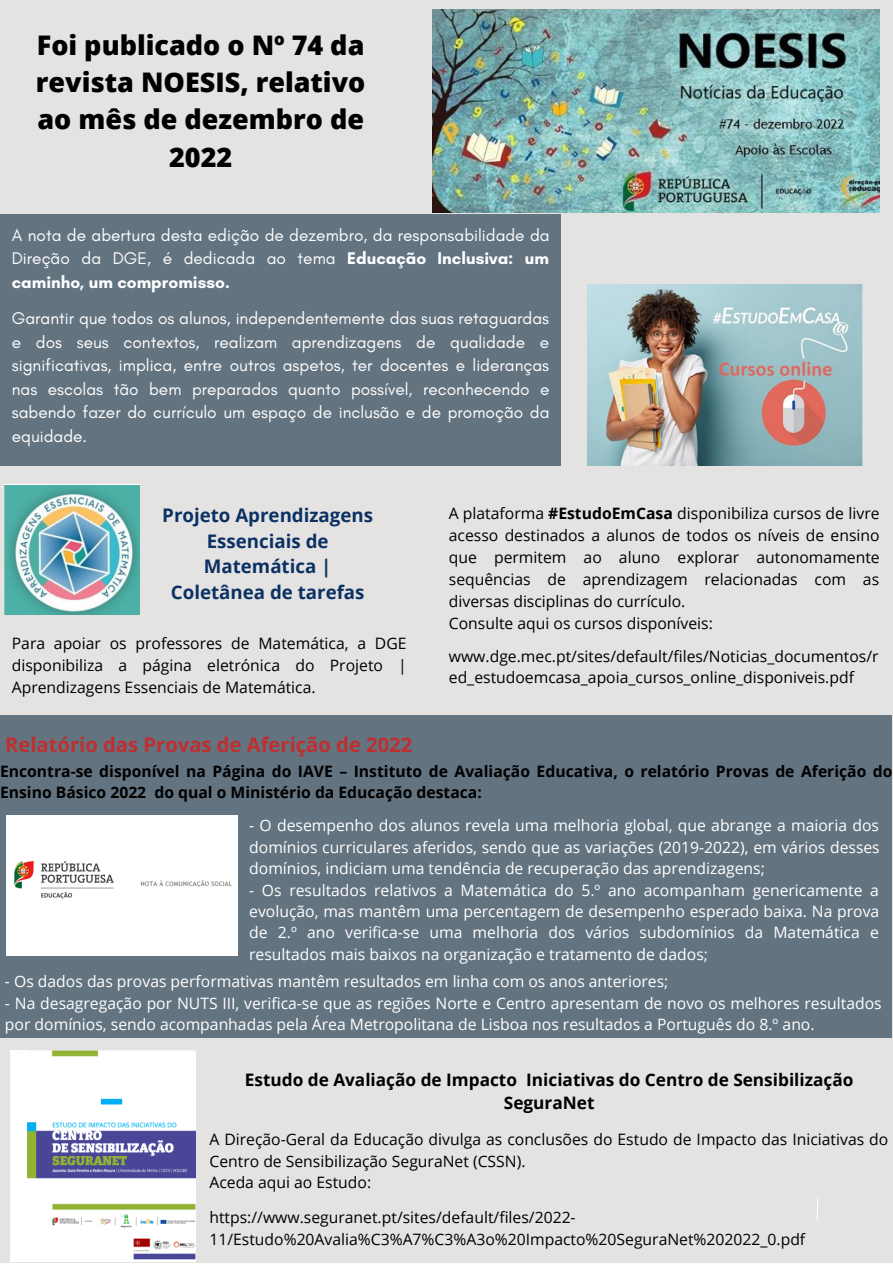
<style>
.page{position:relative;width:893px;height:1264px;background:#fff}
.page>*{position:absolute;margin:0;border:0;box-sizing:border-box;transform-origin:0 0}
.t1{font:800 27px/37px "Open Sans";color:#000;text-align:center}
.t2{font:700 20.25px "Open Sans";color:#bf2f2f}
.t3{font:700 18.75px/25.8px "Open Sans";color:#0b3164;text-align:center}
.t4{font:17.25px/23.5px "Glacial Indifference";color:#fff;text-align:justify}
.t5{font:700 17.25px/23.5px "Open Sans";color:#000;text-align:center}
.t6{font:15.75px/21.9px "Open Sans";color:#000}
.t7{font:15.75px/21.3px "Open Sans";color:#fff;text-align:justify}
.t8{font:700 15.75px/21.3px "Open Sans";color:#000}
.s1{font-weight:700}
</style>
<div class="page">
<div style="left:0;top:0;width:892px;height:1262px;background:#e4e3e2"></div>
<div style="left:0;top:715px;width:891px;height:322px;background:#637380"></div>
<svg style="left:817px;top:1199px;width:1px;height:22px"></svg>
<div style="left:0;top:214px;width:560px;height:251px;background:#637380"></div>
<img style="left:432px;top:10px;width:447px;height:202px">
<img style="left:587px;top:284px;width:275px;height:181px">
<img style="left:5px;top:484px;width:135px;height:131px">
<div style="left:7px;top:815px;width:230px;height:140px;background:#fff"></div>
<img style="left:11px;top:1050px;width:184px;height:211px">
<h1 class="t1" style="left:36px;top:26px;width:331px">Foi publicado o Nº 74 da revista NOESIS, relativo ao mês de dezembro de<br>2022</h1>
<p class="t4" style="left:12px;top:223px;width:539px">A nota de abertura desta edição de dezembro, da responsabilidade da Direção da DGE, é dedicada ao tema <span class="s1">Educação Inclusiva: um caminho, um compromisso.</span></p>
<p class="t4" style="left:12px;top:306px;width:539px">Garantir que todos os alunos, independentemente das suas retaguardas e dos seus contextos, realizam aprendizagens de qualidade e significativas, implica, entre outros aspetos, ter docentes e lideranças nas escolas tão bem preparados quanto possível, reconhecendo e sabendo fazer do currículo um espaço de inclusão e de promoção da equidade.</p>
<p class="t3" style="left:162px;top:501px;width:212px">Projeto Aprendizagens<br>Essenciais de<br>Matemática |<br>Coletânea de tarefas</p>
<p class="t6" style="left:12px;top:631px;width:396px;text-align:justify">Para apoiar os professores de Matemática, a DGE disponibiliza a página eletrónica do Projeto | Aprendizagens Essenciais de Matemática.</p>
<p class="t2" style="left:5px;top:730px;width:408px">Relatório das Provas de Aferição de 2022</p>
<p class="t6" style="left:449px;top:502px;width:432px">A plataforma <span class="s1">#EstudoEmCasa</span> disponibiliza cursos de livre acesso destinados a alunos de todos os níveis de ensino que permitem ao aluno explorar autonomamente sequências de aprendizagem relacionadas com as diversas disciplinas do currículo.<br>Consulte aqui os cursos disponíveis:</p>
<p class="t6" style="left:449px;top:644px;width:431px">www.dge.mec.pt/sites/default/files/Noticias_documentos/r ed_estudoemcasa_apoia_cursos_online_disponiveis.pdf</p>
<p class="t8" style="left:0;top:760px;width:894px">Encontra-se disponível na Página do IAVE – Instituto de Avaliação Educativa, o relatório Provas de Aferição do<br>Ensino Básico 2022 do qual o Ministério da Educação destaca:</p>
<p class="t7" style="left:249px;top:814px;width:632px">- O desempenho dos alunos revela uma melhoria global, que abrange a maioria dos domínios curriculares aferidos, sendo que as variações (2019-2022), em vários desses domínios, indiciam uma tendência de recuperação das aprendizagens;</p>
<p class="t7" style="left:249px;top:878px;width:631px">- Os resultados relativos a Matemática do 5.º ano acompanham genericamente a evolução, mas mantêm uma percentagem de desempenho esperado baixa. Na prova de 2.º ano verifica-se uma melhoria dos vários subdomínios da Matemática e resultados mais baixos na organização e tratamento de dados;</p>
<p class="t7" style="left:5px;top:970px;width:665px">- Os dados das provas performativas mantêm resultados em linha com os anos anteriores;</p>
<p class="t7" style="left:5px;top:992px;width:878px">- Na desagregação por NUTS III, verifica-se que as regiões Norte e Centro apresentam de novo os melhores resultados por domínios, sendo acompanhadas pela Área Metropolitana de Lisboa nos resultados a Português do 8.º ano.</p>
<p class="t5" style="left:245px;top:1067px;width:610px">Estudo de Avaliação de Impacto Iniciativas do Centro de Sensibilização<br>SeguraNet</p>
<p class="t6" style="left:209px;top:1127px;width:680px">A Direção-Geral da Educação divulga as conclusões do Estudo de Impacto das Iniciativas do<br>Centro de Sensibilização SeguraNet (CSSN).<br>Aceda aqui ao Estudo:</p>
<p class="t6" style="left:209px;top:1206px;width:597px">https://www.seguranet.pt/sites/default/files/2022-<br>11/Estudo%20Avalia%C3%A7%C3%A3o%20Impacto%20SeguraNet%202022_0.pdf</p>
</div>
